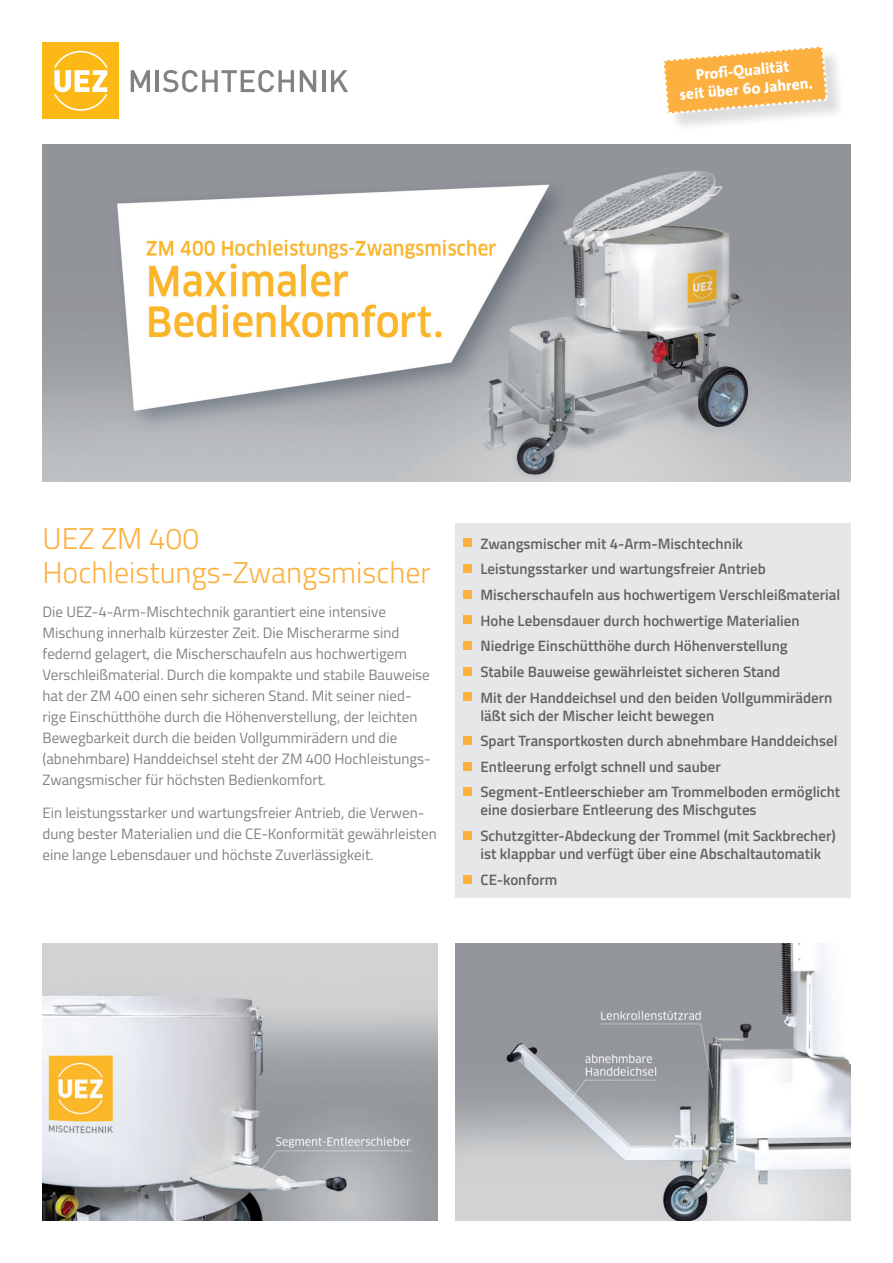
<style>
.page{position:relative;width:893px;height:1263px;background:#fff}
.page>*{position:absolute;margin:0;border:0;box-sizing:border-box;transform-origin:0 0}
.t1{font:300 30px/34.2px "Titillium Web";color:#fbb03f}
.t2{font:800 15.6px/18.6px "The Sans";color:#fff;text-align:center}
.t3{font:600 15px/25.7px "Titillium Web";color:#636366}
.t4{font:15px/21px "Titillium Web";color:#808285}
</style>
<div class="page">
<img style="left:43px;top:145px;width:807px;height:336px">
<img style="left:43px;top:944px;width:395px;height:276px">
<img style="left:455px;top:944px;width:395px;height:276px">
<div style="left:43px;top:43px;width:76px;height:76px;background:#fcb814"></div>
<svg style="left:54px;top:51px;width:54px;height:60px"></svg>
<svg style="left:131px;top:70px;width:19px;height:22px"></svg>
<hr style="left:156px;top:70px;width:3px;height:22px;background:#808285">
<svg style="left:163px;top:70px;width:131px;height:22px"></svg>
<svg style="left:300px;top:70px;width:16px;height:22px"></svg>
<hr style="left:322px;top:70px;width:3px;height:22px;background:#808285">
<svg style="left:331px;top:70px;width:17px;height:22px"></svg>
<div style="left:665px;top:48px;width:181px;height:84px;background:#231f20;opacity:.15"></div>
<svg style="left:663px;top:46px;width:166px;height:70px"></svg>
<div style="left:455px;top:523px;width:395px;height:374px;background:#e6e7e9"></div>
<div style="left:463px;top:538px;width:9px;height:9px;background:#fbb03f"></div>
<div style="left:463px;top:564px;width:9px;height:9px;background:#fbb03f"></div>
<div style="left:463px;top:590px;width:9px;height:8px;background:#fbb03f"></div>
<div style="left:463px;top:615px;width:9px;height:9px;background:#fbb03f"></div>
<div style="left:463px;top:641px;width:9px;height:9px;background:#fbb03f"></div>
<div style="left:463px;top:667px;width:9px;height:8px;background:#fbb03f"></div>
<div style="left:463px;top:692px;width:9px;height:9px;background:#fbb03f"></div>
<div style="left:463px;top:736px;width:9px;height:9px;background:#fbb03f"></div>
<div style="left:463px;top:762px;width:9px;height:8px;background:#fbb03f"></div>
<div style="left:463px;top:787px;width:9px;height:9px;background:#fbb03f"></div>
<div style="left:463px;top:831px;width:9px;height:9px;background:#fbb03f"></div>
<div style="left:463px;top:875px;width:9px;height:8px;background:#fbb03f"></div>
<p class="t2" style="left:677px;top:66px;width:135px;rotate:-5deg">Profi-Qualität<br>seit über 60 Jahren.</p>
<h1 class="t1" style="left:43px;top:519px;width:390px">UEZ ZM 400<br>Hochleistungs-Zwangsmischer</h1>
<p class="t4" style="left:43px;top:600px;width:390px">Die UEZ-4-Arm-Mischtechnik garantiert eine intensive Mischung innerhalb kürzester Zeit. Die Mischerarme sind federnd gelagert, die Mischerschaufeln aus hochwertigem Verschleißmaterial. Durch die kompakte und stabile Bauweise hat der ZM 400 einen sehr sicheren Stand. Mit seiner nied&shy;rige Einschütthöhe durch die Höhenverstellung, der leichten Bewegbarkeit durch die beiden Vollgummirädern und die (abnehmbare) Handdeichsel steht der ZM 400 Hochleistungs-Zwangsmischer für höchsten Bedienkomfort.</p>
<p class="t4" style="left:43px;top:802px;width:396px">Ein leistungsstarker und wartungsfreier Antrieb, die Verwen&shy;dung bester Materialien und die CE-Konformität gewährleisten eine lange Lebensdauer und höchste Zuverlässigkeit.</p>
<p class="t3" style="left:480px;top:530px;width:361px">Zwangsmischer mit 4-Arm-Mischtechnik Leistungsstarker und wartungsfreier Antrieb Mischerschaufeln aus hochwertigem Verschleißmaterial Hohe Lebensdauer durch hochwertige Materialien Niedrige Einschütthöhe durch Höhenverstellung<br>Stabile Bauweise gewährleistet sicheren Stand<br>Mit der Handdeichsel und den beiden Vollgummirädern</p>
<p class="t3" style="left:480px;top:702px;width:361px">läßt sich der Mischer leicht bewegen<br>Spart Transportkosten durch abnehmbare Handdeichsel Entleerung erfolgt schnell und sauber Segment-Entleerschieber am Trommelboden ermöglicht</p>
<p class="t3" style="left:480px;top:797px;width:357px">eine dosierbare Entleerung des Mischgutes<br>Schutzgitter-Abdeckung der Trommel (mit Sackbrecher)</p>
<p class="t3" style="left:480px;top:840px;width:342px">ist klappbar und verfügt über eine Abschaltautomatik<br>CE-konform</p>
</div>
